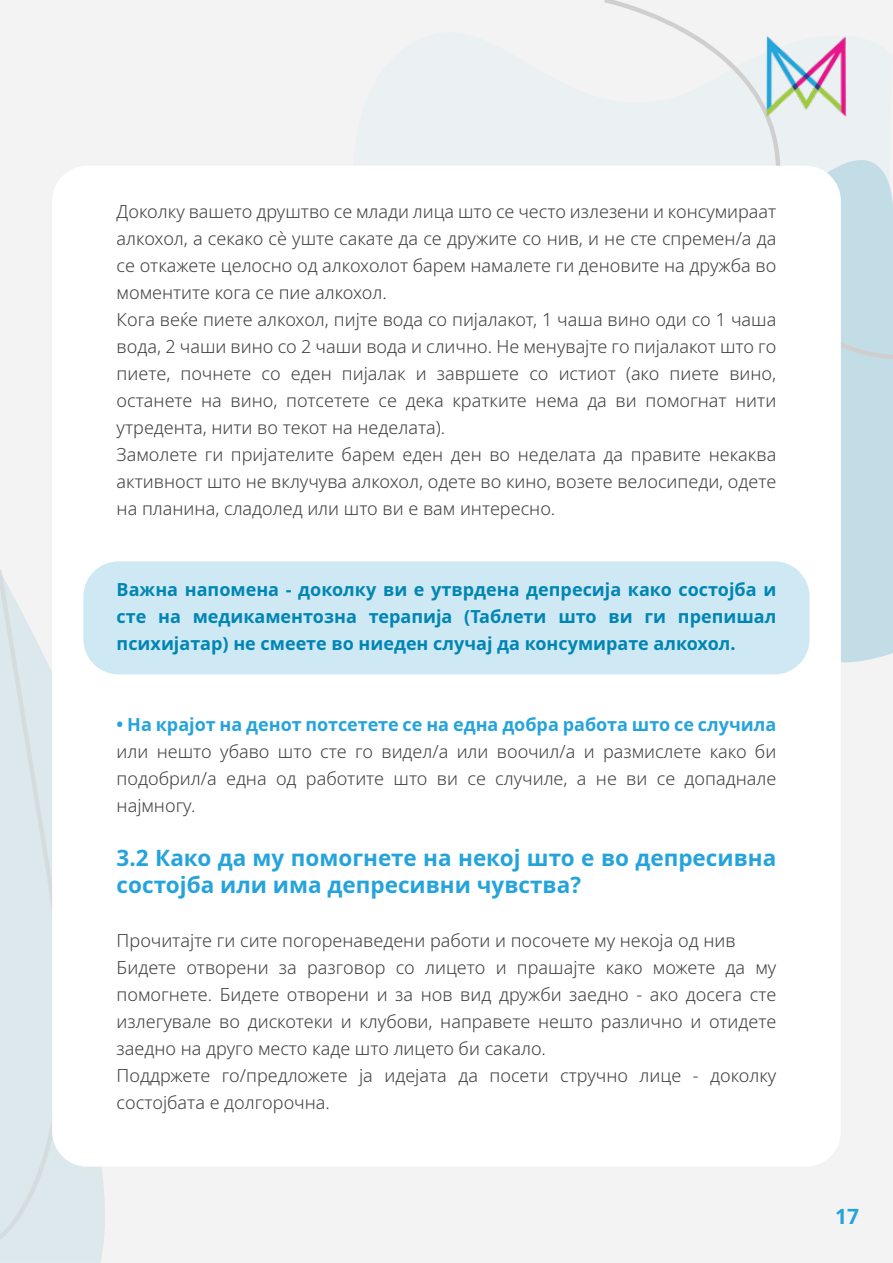
<style>
.page{position:relative;width:893px;height:1263px;background:#f3f3f3}
.page>*{position:absolute;margin:0;border:0;box-sizing:border-box;transform-origin:0 0}
.t1{font:700 22.5px/27px "Noto Sans";color:#25a4dc}
.t2{font:700 21px "Noto Sans";color:#25a4dc}
.t3{font:300 18px/27px "Noto Sans";color:#414042}
.t4{font:700 18px/27px "Noto Sans";color:#0185b3;text-align:justify}
.t5{font:700 18px "Noto Sans";color:#25a4dc}
</style>
<div class="page">
<div style="left:841px;top:361px;width:52px;height:301px;background:#c3dde6"></div>
<svg style="left:604px;top:0;width:289px;height:361px"></svg>
<div style="left:0;top:1159px;width:105px;height:104px;background:#dce8ec"></div>
<svg style="left:0;top:570px;width:64px;height:669px;background:#dde8eb"></svg>
<img style="left:766px;top:35px;width:82px;height:82px">
<div style="left:52px;top:166px;width:789px;height:1001px;background:#fff;border-radius:35px"></div>
<div style="left:83px;top:561px;width:726px;height:113px;background:#cee9f4;border-radius:35px"></div>
<p class="t3" style="left:117px;top:198px;width:661px">Доколку вашето друштво се млади лица што се често излезени и консумираат алкохол, а секако сè уште сакате да се дружите со нив, и не сте спремен/а да се откажете целосно од алкохолот барем намалете ги деновите на дружба во моментите кога се пие алкохол.<br>Кога веќе пиете алкохол, пијте вода со пијалакот, 1 чаша вино оди со 1 чаша вода, 2 чаши вино со 2 чаши вода и слично. Не менувајте го пијалакот што го пиете, почнете со еден пијалак и завршете со истиот (ако пиете вино, останете на вино, потсетете се дека кратките нема да ви помогнат нити утредента, нити во текот на неделата).<br>Замолете ги пријателите барем еден ден во неделата да правите некаква активност што не вклучува алкохол, одете во кино, возете велосипеди, одете на планина, сладолед или што ви е вам интересно.</p>
<p class="t4" style="left:117px;top:576px;width:661px">Важна напомена - доколку ви е утврдена депресија како состојба и сте на медикаментозна терапија (Таблети што ви ги препишал психијатар) не смеете во ниеден случај да консумирате алкохол.</p>
<p class="t5" style="left:117px;top:711px;width:661px">• На крајот на денот потсетете се на една добра работа што се случила</p>
<p class="t3" style="left:117px;top:738px;width:661px;text-align:justify">или нешто убаво што сте го видел/а или воочил/а и размислете како би подобрил/а една од работите што ви се случиле, а не ви се допаднале најмногу.</p>
<p class="t1" style="left:117px;top:845px;width:661px">3.2 Како да му помогнете на некој што е во депресивна состојба или има депресивни чувства?</p>
<p class="t3" style="left:117px;top:927px;width:661px">Прочитајте ги сите погоренаведени работи и посочете му некоја од нив Бидете отворени за разговор со лицето и прашајте како можете да му помогнете. Бидете отворени и за нов вид дружби заедно - ако досега сте излегувале во дискотеки и клубови, направете нешто различно и отидете заедно на друго место каде што лицето би сакало.<br>Поддржете го/предложете ја идејата да посети стручно лице - доколку состојбата е долгорочна.</p>
<p class="t2" style="left:835px;top:1201px;width:26px">17</p>
</div>
